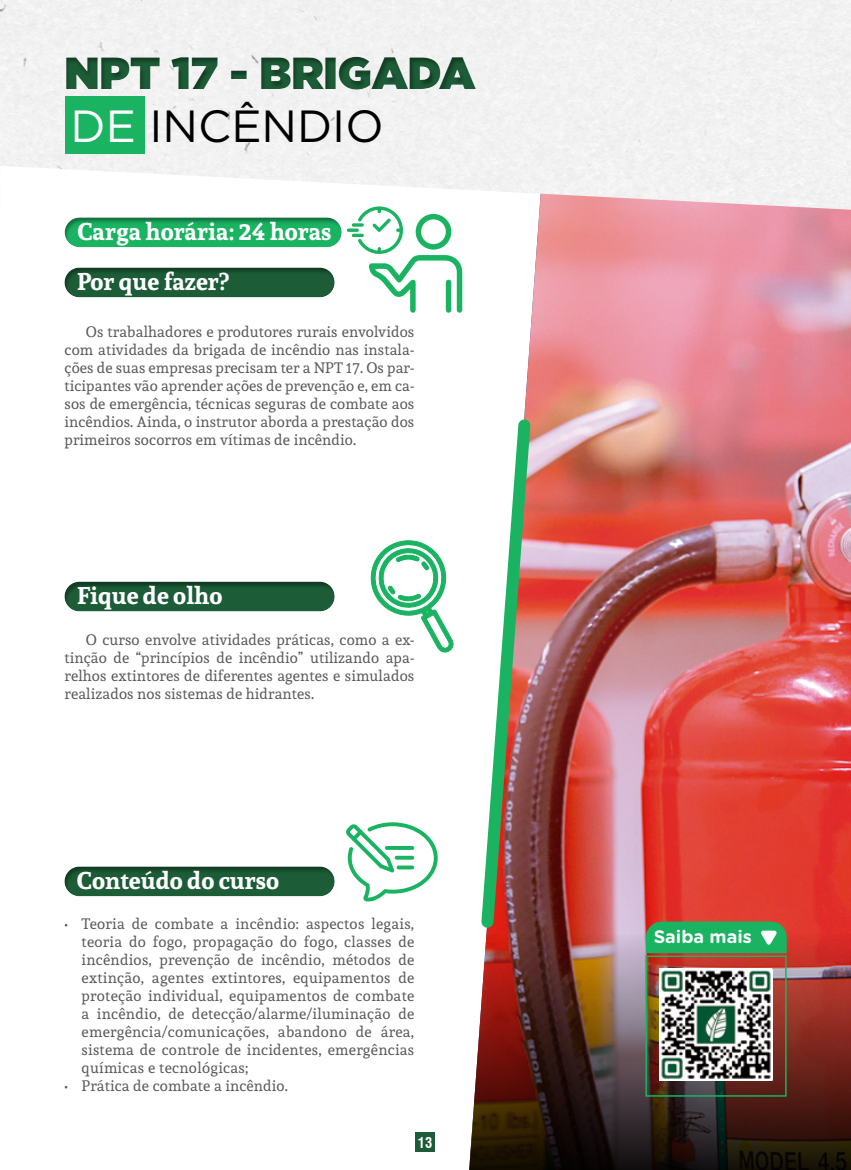
<style>
.page{position:relative;width:851px;height:1170px;background:#fff}
.page>*{position:absolute;margin:0;border:0;box-sizing:border-box;transform-origin:0 0}
.t1{font:900 45px/53.1px "Gotham";color:#1c5c36}
.t2{font:700 24px "Andada";color:#fff}
.t3{font:700 18px "Gotham Rounded";color:#fff}
.t4{font:15px/18px "Andada";letter-spacing:.01em;color:#58595b;text-align:justify}
.t5{font:700 condensed 14.4px "Swiss 721 BT";color:#fff}
.s1{font-weight:400;color:#fff}
.s2{font-weight:400;color:#000}
</style>
<div class="page">
<div style="left:415px;top:1132px;width:20px;height:19px;background:#1c5c36"></div>
<div style="left:0;top:0;width:850px;height:190px;background:#f2f2f2"></div>
<img style="left:469px;top:159px;width:381px;height:774px">
<img style="left:469px;top:933px;width:381px;height:236px">
<svg style="left:370px;top:540px;width:83px;height:112px"></svg>
<div style="left:52px;top:256px;width:296px;height:42px;background:#000;opacity:.35"></div>
<div style="left:52px;top:570px;width:296px;height:42px;background:#000;opacity:.35"></div>
<div style="left:52px;top:854px;width:296px;height:42px;background:#000;opacity:.35"></div>
<div style="left:66px;top:97px;width:79px;height:57px;background:#19b361"></div>
<div style="left:52px;top:40px;width:747px;height:70px;background:#000;opacity:.35"></div>
<img style="left:474px;top:412px;width:63px;height:522px">
<svg style="left:346px;top:822px;width:91px;height:79px"></svg>
<svg style="left:394px;top:855px;width:20px;height:4px"></svg>
<svg style="left:385px;top:845px;width:29px;height:4px"></svg>
<svg style="left:396px;top:865px;width:18px;height:4px"></svg>
<div style="left:53px;top:206px;width:301px;height:42px;background:#000;opacity:.35"></div>
<svg style="left:347px;top:228px;width:12px;height:4px"></svg>
<svg style="left:352px;top:206px;width:110px;height:107px"></svg>
<svg style="left:645px;top:921px;width:141px;height:32px;background:#29b063"></svg>
<div style="left:645px;top:955px;width:141px;height:141px;border:2px solid #19b361"></div>
<img style="left:659px;top:967px;width:113px;height:113px">
<h1 class="t1" style="left:64px;top:45px;width:412px">NPT 17 - BRIGADA<br><span class="s1">DE</span> <span class="s2">INCÊNDIO</span></h1>
<h2 class="t2" style="left:77px;top:215px;width:256px">Carga horária: 24 horas</h2>
<h2 class="t2" style="left:77px;top:265px;width:154px">Por que fazer?</h2>
<p class="t4" style="left:64px;top:323px;width:351px;text-indent:21px">Os trabalhadores e produtores rurais envolvidos com atividades da brigada de incêndio nas instala&shy;ções de suas empresas precisam ter a NPT 17. Os par&shy;ticipantes vão aprender ações de prevenção e, em ca&shy;sos de emergência, técnicas seguras de combate aos incêndios. Ainda, o instrutor aborda a prestação dos primeiros socorros em vítimas de incêndio.</p>
<h2 class="t2" style="left:77px;top:579px;width:147px">Fique de olho</h2>
<p class="t4" style="left:64px;top:630px;width:351px;text-indent:21px">O curso envolve atividades práticas, como a ex&shy;tinção de “princípios de incêndio” utilizando apa&shy;relhos extintores de diferentes agentes e simulados realizados nos sistemas de hidrantes.</p>
<h2 class="t2" style="left:77px;top:863px;width:204px">Conteúdo do curso</h2>
<p class="t4" style="left:81px;top:914px;width:334px;text-indent:-17px">• Teoria de combate a incêndio: aspectos legais, teoria do fogo, propagação do fogo, classes de incêndios, prevenção de incêndio, métodos de extinção, agentes extintores, equipamentos de proteção individual, equipamentos de combate a incêndio, de detecção/alarme/iluminação de emergência/comunicações, abandono de área, sistema de controle de incidentes, emergências químicas e tecnológicas;</p>
<p class="t4" style="left:64px;top:1076px;width:225px">• Prática de combate a incêndio.</p>
<p class="t5" style="left:418px;top:1133px;width:16px">13</p>
<p class="t3" style="left:653px;top:923px;width:100px">Saiba mais</p>
</div>
